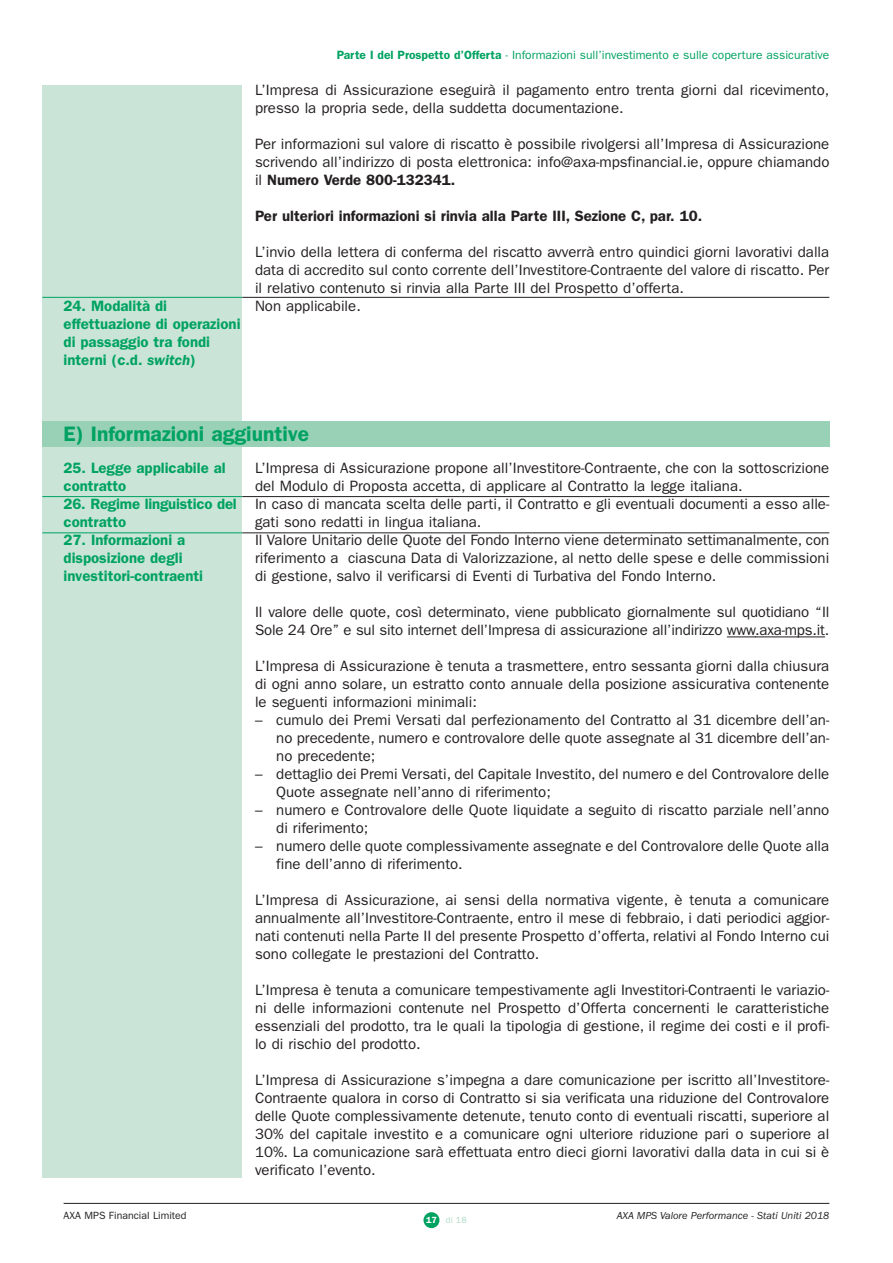
<style>
.page{position:relative;width:893px;height:1263px;background:#fff}
.page>*{position:absolute;margin:0;border:0;box-sizing:border-box;transform-origin:0 0}
.t1{font:600 21px "Franklin Gothic";color:#00a261}
.t2{font:15px/18px "Franklin Gothic";color:#231f20}
.t3{font:600 15px/18px "Franklin Gothic";color:#00a261}
.t4{font:600 15px "Franklin Gothic";color:#231f20}
.t5{font:12px "Franklin Gothic";color:#00a261}
.t6{font:italic 10.5px "Franklin Gothic";color:#231f20}
.t7{font:10.5px "Franklin Gothic";color:#231f20}
.t8{font:9px "Franklin Gothic";color:#b1dbc7}
.s1{font-style:italic}
.s2{font-weight:600}
.s3{font-weight:600;color:#fff}
</style>
<div class="page">
<div style="left:423px;top:1212px;width:16px;height:16px;background:#00a261;border-radius:50%"></div>
<div style="left:42px;top:85px;width:200px;height:1093px;background:#cae5d7"></div>
<hr style="left:726px;top:637px;width:30px;height:1px;background:#231f20">
<hr style="left:755px;top:637px;width:70px;height:1px;background:#231f20">
<hr style="left:64px;top:1203px;width:765px;height:1px;background:#231f20">
<hr style="left:42px;top:297px;width:200px;height:1px;background:#00a261">
<hr style="left:242px;top:297px;width:587px;height:1px;background:#231f20">
<div style="left:42px;top:421px;width:787px;height:26px;background:#98d1b6"></div>
<hr style="left:42px;top:496px;width:200px;height:1px;background:#00a261">
<hr style="left:242px;top:496px;width:587px;height:1px;background:#231f20">
<hr style="left:42px;top:532px;width:200px;height:1px;background:#00a261">
<hr style="left:242px;top:532px;width:587px;height:1px;background:#231f20">
<p class="t3" style="left:64px;top:299px;width:178px">24. Modalità di effettuazione di operazioni di passaggio tra fondi interni (c.d. <span class="s1">switch</span>)</p>
<p class="t5" style="left:337px;top:51px;width:494px"><span class="s2">Parte I del Prospetto d’Offerta</span> - Informazioni sull’investimento e sulle coperture assicurative</p>
<p class="t2" style="left:255px;top:83px;width:575px">L’Impresa di Assicurazione eseguirà il pagamento entro trenta giorni dal ricevimento, presso la propria sede, della suddetta documentazione.</p>
<p class="t2" style="left:255px;top:137px;width:576px;text-align:justify">Per informazioni sul valore di riscatto è possibile rivolgersi all’Impresa di Assicurazione scrivendo all’indirizzo di posta elettronica: info@axa-mpsfinancial.ie, oppure chiamando il <span class="s2">Numero Verde 800-132341.</span></p>
<p class="t4" style="left:255px;top:211px;width:448px">Per ulteriori informazioni si rinvia alla Parte III, Sezione C, par. 10.</p>
<p class="t2" style="left:255px;top:245px;width:575px">L’invio della lettera di conferma del riscatto avverrà entro quindici giorni lavorativi dalla data di accredito sul conto corrente dell’Investitore-Contraente del valore di riscatto. Per il relativo contenuto si rinvia alla Parte III del Prospetto d’offerta.<br>Non applicabile.</p>
<p class="t1" style="left:64px;top:427px;width:247px">E) Informazioni aggiuntive</p>
<p class="t3" style="left:64px;top:461px;width:164px">25. Legge applicabile al contratto</p>
<p class="t3" style="left:64px;top:497px;width:175px">26. Regime linguistico del contratto</p>
<p class="t3" style="left:64px;top:533px;width:141px">27. Informazioni a disposizione degli investitori-contraenti</p>
<p class="t2" style="left:255px;top:461px;width:575px">L’Impresa di Assicurazione propone all’Investitore-Contraente, che con la sottoscrizione del Modulo di Proposta accetta, di applicare al Contratto la legge italiana.<br>In caso di mancata scelta delle parti, il Contratto e gli eventuali documenti a esso alle&shy;gati sono redatti in lingua italiana.<br>Il Valore Unitario delle Quote del Fondo Interno viene determinato settimanalmente, con riferimento a ciascuna Data di Valorizzazione, al netto delle spese e delle commissioni di gestione, salvo il verificarsi di Eventi di Turbativa del Fondo Interno.</p>
<p class="t2" style="left:255px;top:605px;width:576px">Il valore delle quote, così determinato, viene pubblicato giornalmente sul quotidiano “Il<br>Sole 24 Ore” e sul sito internet dell’Impresa di assicurazione all’indirizzo www.axa-mps.it.</p>
<p class="t2" style="left:255px;top:659px;width:575px;text-align:justify">L’Impresa di Assicurazione è tenuta a trasmettere, entro sessanta giorni dalla chiusura di ogni anno solare, un estratto conto annuale della posizione assicurativa contenente le seguenti informazioni minimali:</p>
<p class="t2" style="left:276px;top:713px;width:554px;text-align:justify;text-indent:-21px">– cumulo dei Premi Versati dal perfezionamento del Contratto al 31 dicembre dell’an&shy;no precedente, numero e controvalore delle quote assegnate al 31 dicembre dell’an&shy;no precedente;</p>
<p class="t2" style="left:276px;top:767px;width:554px;text-indent:-21px">– dettaglio dei Premi Versati, del Capitale Investito, del numero e del Controvalore delle<br>Quote assegnate nell’anno di riferimento;</p>
<p class="t2" style="left:276px;top:803px;width:554px;text-indent:-21px">– numero e Controvalore delle Quote liquidate a seguito di riscatto parziale nell’anno di riferimento;</p>
<p class="t2" style="left:276px;top:839px;width:554px;text-indent:-21px">– numero delle quote complessivamente assegnate e del Controvalore delle Quote alla fine dell’anno di riferimento.</p>
<p class="t2" style="left:255px;top:893px;width:576px;text-align:justify">L’Impresa di Assicurazione, ai sensi della normativa vigente, è tenuta a comunicare annualmente all’Investitore-Contraente, entro il mese di febbraio, i dati periodici aggior&shy;nati contenuti nella Parte II del presente Prospetto d’offerta, relativi al Fondo Interno cui sono collegate le prestazioni del Contratto.</p>
<p class="t2" style="left:255px;top:983px;width:576px;text-align:justify">L’Impresa è tenuta a comunicare tempestivamente agli Investitori-Contraenti le variazio&shy;ni delle informazioni contenute nel Prospetto d’Offerta concernenti le caratteristiche essenziali del prodotto, tra le quali la tipologia di gestione, il regime dei costi e il profi&shy;lo di rischio del prodotto.</p>
<p class="t2" style="left:255px;top:1073px;width:575px;text-align:justify">L’Impresa di Assicurazione s’impegna a dare comunicazione per iscritto all’Investitore-Contraente qualora in corso di Contratto si sia verificata una riduzione del Controvalore delle Quote complessivamente detenute, tenuto conto di eventuali riscatti, superiore al 30% del capitale investito e a comunicare ogni ulteriore riduzione pari o superiore al 10%. La comunicazione sarà effettuata entro dieci giorni lavorativi dalla data in cui si è verificato l’evento.</p>
<p class="t7" style="left:64px;top:1211px;width:124px">AXA MPS Financial Limited</p>
<p class="t6" style="left:616px;top:1212px;width:214px">AXA MPS Valore Performance - Stati Uniti 2018</p>
<p class="t8" style="left:426px;top:1217px;width:42px"><span class="s3">17</span> di 18</p>
</div>
